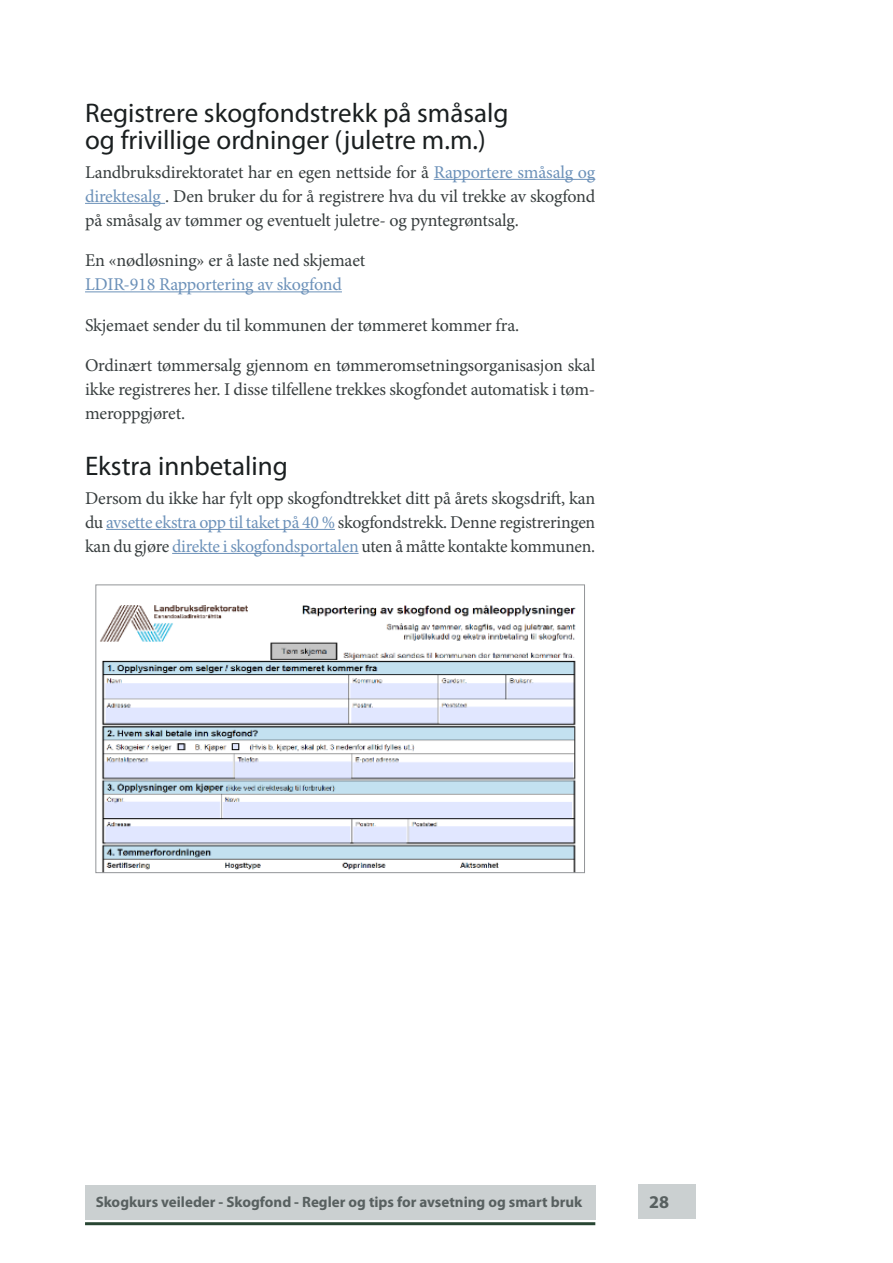
<style>
.page{position:relative;width:893px;height:1263px;background:#fff}
.page>*{position:absolute;margin:0;border:0;box-sizing:border-box;transform-origin:0 0}
.t1{font:27px/27px "Myriad Pro";color:#1a1f20}
.Brødtekst{font:18px/24px "Minion Pro";letter-spacing:-.015em;color:#383e3f;text-align:justify}
.t2{font:700 18px "Myriad Pro";color:#586060}
.t3{font:700 15px "Myriad Pro";color:#586060}
.s1{color:#6c91b9}
</style>
<div class="page">
<div style="left:638px;top:1184px;width:58px;height:35px;background:#cbd0d1"></div>
<div style="left:85px;top:1185px;width:510px;height:35px;background:#cbd0d1"></div>
<hr style="left:85px;top:1222px;width:510px;height:3px;background:#284633">
<hr style="left:434px;top:179px;width:161px;height:1px;background:#6c91b9">
<hr style="left:85px;top:203px;width:80px;height:1px;background:#6c91b9">
<hr style="left:85px;top:291px;width:257px;height:1px;background:#6c91b9">
<hr style="left:106px;top:529px;width:229px;height:1px;background:#6c91b9">
<hr style="left:172px;top:553px;width:187px;height:1px;background:#6c91b9">
<img style="left:100px;top:605px;width:476px;height:266px">
<div style="left:96px;top:585px;width:489px;height:288px;border:1px solid #939598"></div>
<h2 class="t1" style="left:85px;top:99px;width:425px">Registrere skogfondstrekk på småsalg og frivillige ordninger (juletre m.m.)</h2>
<p class="Brødtekst" style="left:85px;top:160px;width:512px">Landbruksdirektoratet har en egen nettside for å <span class="s1">Rapportere småsalg og direktesalg</span> . Den bruker du for å registrere hva du vil trekke av skogfond på småsalg av tømmer og eventuelt juletre- og pyntegrøntsalg.</p>
<p class="Brødtekst" style="left:85px;top:248px;width:282px">En «nødløsning» er å laste ned skjemaet<br><span class="s1">LDIR-918 Rapportering av skogfond</span></p>
<p class="Brødtekst" style="left:85px;top:313px;width:436px">Skjemaet sender du til kommunen der tømmeret kommer fra.</p>
<p class="Brødtekst" style="left:85px;top:353px;width:512px">Ordinært tømmersalg gjennom en tømmeromsetningsorganisasjon skal ikke registreres her. I disse tilfellene trekkes skogfondet automatisk i tøm&shy;meroppgjøret.</p>
<h2 class="t1" style="left:85px;top:452px;width:204px">Ekstra innbetaling</h2>
<p class="Brødtekst" style="left:85px;top:486px;width:512px">Dersom du ikke har fylt opp skogfondtrekket ditt på årets skogsdrift, kan du <span class="s1">avsette ekstra opp til taket på 40 %</span> skogfondstrekk. Denne registreringen kan du gjøre <span class="s1">direkte i skogfondsportalen</span> uten å måtte kontakte kommunen.</p>
<p class="t3" style="left:96px;top:1192px;width:488px">Skogkurs veileder - Skogfond - Regler og tips for avsetning og smart bruk</p>
<p class="t2" style="left:649px;top:1191px;width:21px">28</p>
</div>
